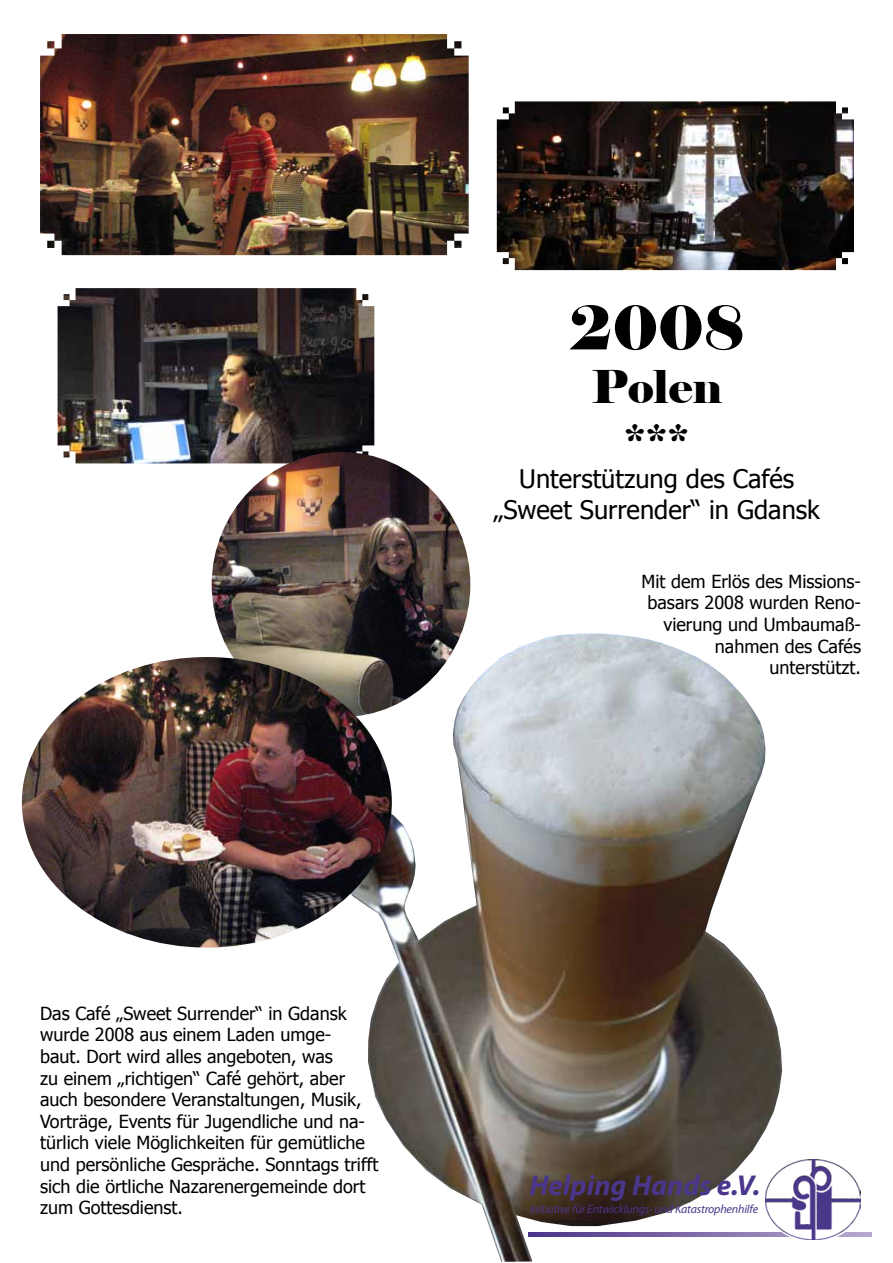
<style>
.page{position:relative;width:893px;height:1263px;background:#fff}
.page>*{position:absolute;margin:0;border:0;box-sizing:border-box;transform-origin:0 0}
.t1{font:60px "Elephant";color:#000}
.t2{font:45px/54px "Elephant";color:#000;text-align:center}
.t3{font:italic 700 28.8px "Myriad Pro";color:#4a368a}
.t4{font:25.5px/30.6px "Tahoma";color:#000;text-align:center}
.t5{font:18px/21.6px "Tahoma";color:#000;text-align:right}
.t6{font:italic 12px "Myriad Pro";letter-spacing:-.015em;color:#4a368a}
</style>
<div class="page">
<img style="left:40px;top:34px;width:429px;height:221px">
<img style="left:58px;top:288px;width:316px;height:175px">
<img style="left:212px;top:452px;width:258px;height:205px">
<img style="left:497px;top:101px;width:357px;height:169px">
<img style="left:334px;top:633px;width:448px;height:629px">
<img style="left:22px;top:657px;width:370px;height:290px">
<svg style="left:529px;top:1232px;width:342px;height:5px"></svg>
<div style="left:763px;top:1157px;width:100px;height:85px;border:5px solid #fff;border-radius:50%"></div>
<img style="left:766px;top:1159px;width:95px;height:81px">
<h1 class="t1" style="left:569px;top:290px;width:177px">2008</h1>
<h2 class="t2" style="left:591px;top:361px;width:132px">Polen ***</h2>
<h3 class="t4" style="left:493px;top:462px;width:328px">Unterstützung des Cafés „Sweet Surrender“ in Gdansk</h3>
<p class="t5" style="left:641px;top:570px;width:221px">Mit dem Erlös des Missions&shy;basars 2008 wurden Reno&shy;vierung und Umbaumaß&shy;nahmen des Cafés unterstützt.</p>
<p class="t5" style="left:40px;top:1001px;width:340px;text-align:left">Das Café „Sweet Surrender“ in Gdansk wurde 2008 aus einem Laden umge-<br>baut. Dort wird alles angeboten, was<br>zu einem „richtigen“ Café gehört, aber auch besondere Veranstaltungen, Musik, Vorträge, Events für Jugendliche und na&shy;türlich viele Möglichkeiten für gemütliche und persönliche Gespräche. Sonntags trifft sich die örtliche Nazarenergemeinde dort zum Gottesdienst.</p>
<h3 class="t3" style="left:529px;top:1166px;width:232px">Helping Hands e.V.</h3>
<p class="t6" style="left:530px;top:1201px;width:230px">Initiative für Entwicklungs- und Katastrophenhilfe</p>
</div>
